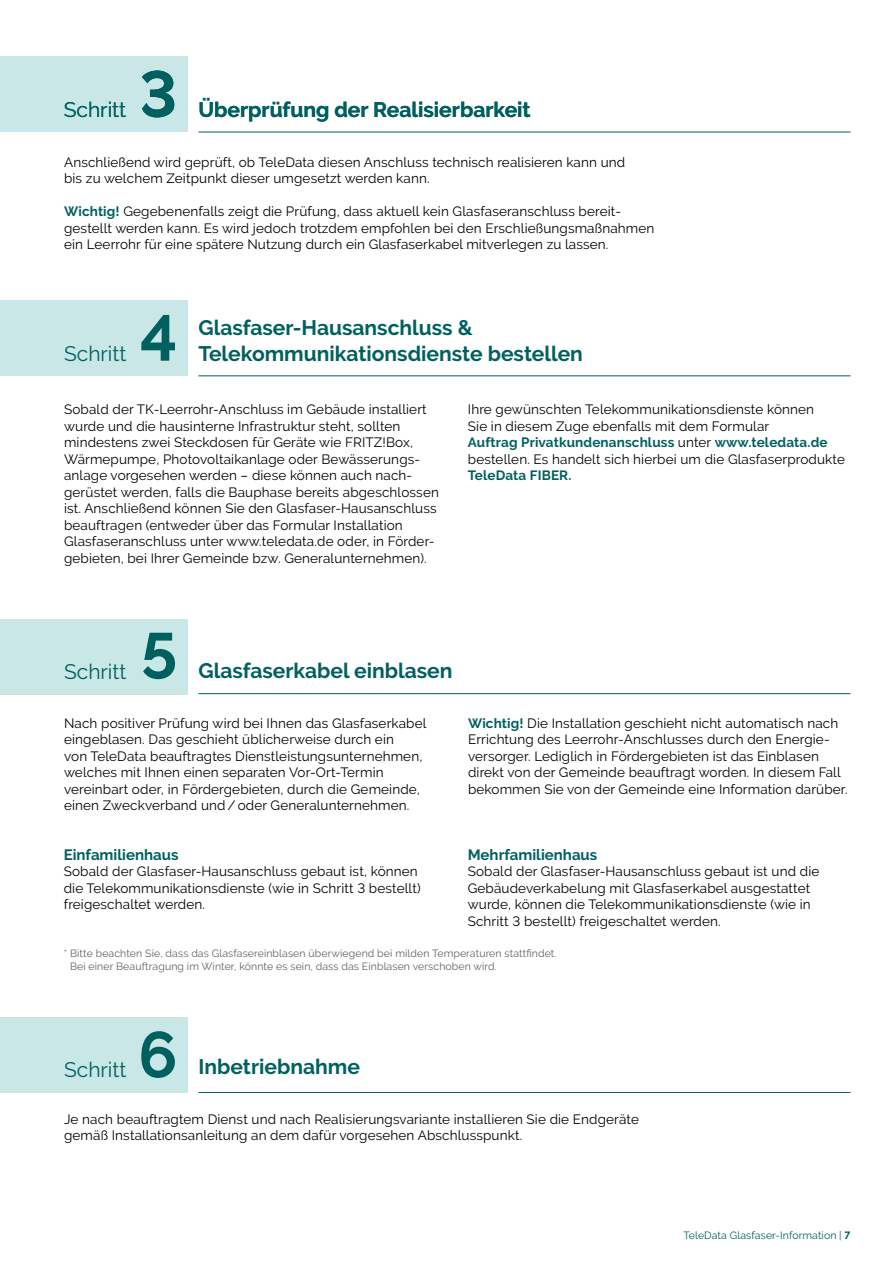
<style>
.page{position:relative;width:893px;height:1263px;background:#fff}
.page>*{position:absolute;margin:0;border:0;box-sizing:border-box;transform-origin:0 0}
.t1{font:700 64.5px "Raleway";color:#006060}
.t2{font:700 21px/25.5px "Raleway";color:#006060}
.t3{font:21px "Raleway";color:#006060}
.t4{font:700 15px "Raleway";color:#006060}
.t5{font:13.5px/16.5px "Raleway";letter-spacing:.01em;color:#000}
.t6{font:700 13.5px "Raleway";letter-spacing:.01em;color:#006060}
.t7{font:10.5px/12.8px "Raleway";letter-spacing:.01em;color:#646363}
.t8{font:10.5px "Raleway";letter-spacing:.01em;color:#006060}
.s1{font-weight:700;color:#006060}
.s2{font-weight:700}
</style>
<div class="page">
<div style="left:0;top:56px;width:188px;height:76px;background:#cae7e8"></div>
<hr style="left:198px;top:132px;width:652px;height:1px;background:#006060">
<div style="left:0;top:1017px;width:188px;height:75px;background:#cae7e8"></div>
<hr style="left:198px;top:1092px;width:652px;height:1px;background:#006060">
<div style="left:0;top:300px;width:188px;height:76px;background:#cae7e8"></div>
<hr style="left:198px;top:376px;width:652px;height:1px;background:#006060">
<div style="left:0;top:619px;width:188px;height:76px;background:#cae7e8"></div>
<hr style="left:198px;top:693px;width:652px;height:1px;background:#006060">
<h2 class="t3" style="left:64px;top:97px;width:64px">Schritt</h2>
<h1 class="t1" style="left:139px;top:57px;width:39px">3</h1>
<h2 class="t2" style="left:198px;top:97px;width:334px">Überprüfung der Realisierbarkeit</h2>
<p class="t5" style="left:64px;top:153px;width:563px">Anschließend wird geprüft, ob TeleData diesen Anschluss technisch realisieren kann und bis zu welchem Zeitpunkt dieser umgesetzt werden kann.</p>
<p class="t5" style="left:64px;top:203px;width:592px"><span class="s1">Wichtig!</span> Gegebenenfalls zeigt die Prüfung, dass aktuell kein Glasfaseranschluss bereit&shy;gestellt werden kann. Es wird jedoch trotzdem empfohlen bei den Erschließungsmaßnahmen ein Leerrohr für eine spätere Nutzung durch ein Glasfaserkabel mitverlegen zu lassen.</p>
<h2 class="t3" style="left:64px;top:341px;width:64px">Schritt</h2>
<h1 class="t1" style="left:140px;top:301px;width:39px">4</h1>
<h2 class="t2" style="left:198px;top:315px;width:386px">Glasfaser-Hausanschluss &amp;<br>Telekommunikationsdienste bestellen</h2>
<p class="t5" style="left:64px;top:401px;width:376px">Sobald der TK-Leerrohr-Anschluss im Gebäude installiert wurde und die hausinterne Infrastruktur steht, sollten mindestens zwei Steckdosen für Geräte wie FRITZ!Box, Wärmepumpe, Photovoltaikanlage oder Bewässerungs&shy;anlage vorgesehen werden – diese können auch nach&shy;gerüstet werden, falls die Bauphase bereits abgeschlossen ist. Anschließend können Sie den Glasfaser-Hausanschluss beauftragen (entweder über das Formular Installation Glasfaseranschluss unter www.teledata.de oder, in Förder&shy;gebieten, bei Ihrer Gemeinde bzw. Generalunternehmen).</p>
<p class="t5" style="left:468px;top:401px;width:379px">Ihre gewünschten Telekommunikationsdienste können<br>Sie in diesem Zuge ebenfalls mit dem Formular<br><span class="s1">Auftrag Privatkundenanschluss</span> unter <span class="s1">www.teledata.de </span>bestellen. Es handelt sich hierbei um die Glasfaserprodukte</p>
<p class="t6" style="left:468px;top:468px;width:105px">TeleData FIBER.</p>
<h2 class="t3" style="left:64px;top:659px;width:64px">Schritt</h2>
<h1 class="t1" style="left:141px;top:619px;width:38px">5</h1>
<h2 class="t2" style="left:198px;top:658px;width:256px">Glasfaserkabel einblasen</h2>
<p class="t5" style="left:64px;top:714px;width:364px">Nach positiver Prüfung wird bei Ihnen das Glasfaserkabel eingeblasen. Das geschieht üblicherweise durch ein<br>von TeleData beauftragtes Dienstleistungsunternehmen, welches mit Ihnen einen separaten Vor-Ort-Termin vereinbart oder, in Fördergebieten, durch die Gemeinde, einen Zweckverband und/oder Generalunternehmen.</p>
<p class="t5" style="left:468px;top:714px;width:381px"><span class="s1">Wichtig!</span> Die Installation geschieht nicht automatisch nach Errichtung des Leerrohr-Anschlusses durch den Energie&shy;versorger. Lediglich in Fördergebieten ist das Einblasen direkt von der Gemeinde beauftragt worden. In diesem Fall bekommen Sie von der Gemeinde eine Information darüber.</p>
<p class="t4" style="left:64px;top:846px;width:116px">Einfamilienhaus</p>
<p class="t5" style="left:64px;top:863px;width:358px">Sobald der Glasfaser-Hausanschluss gebaut ist, können die Telekommunikationsdienste (wie in Schritt 3 bestellt) freigeschaltet werden.</p>
<p class="t4" style="left:468px;top:846px;width:131px">Mehrfamilienhaus</p>
<p class="t5" style="left:468px;top:863px;width:353px">Sobald der Glasfaser-Hausanschluss gebaut ist und die Gebäudeverkabelung mit Glasfaserkabel ausgestattet wurde, können die Telekommunikationsdienste (wie in Schritt 3 bestellt) freigeschaltet werden.</p>
<p class="t7" style="left:70px;top:947px;width:488px;text-indent:-6px">* Bitte beachten Sie, dass das Glasfasereinblasen überwiegend bei milden Temperaturen stattfindet.<br>Bei einer Beauftragung im Winter, könnte es sein, dass das Einblasen verschoben wird.</p>
<h2 class="t3" style="left:64px;top:1058px;width:64px">Schritt</h2>
<h1 class="t1" style="left:138px;top:1018px;width:41px">6</h1>
<h2 class="t2" style="left:198px;top:1054px;width:163px">Inbetriebnahme</h2>
<p class="t5" style="left:64px;top:1110px;width:576px">Je nach beauftragtem Dienst und nach Realisierungsvariante installieren Sie die Endgeräte gemäß Installationsanleitung an dem dafür vorgesehen Abschlusspunkt.</p>
<p class="t8" style="left:683px;top:1229px;width:169px">TeleData Glasfaser-Information | <span class="s2">7</span></p>
</div>
